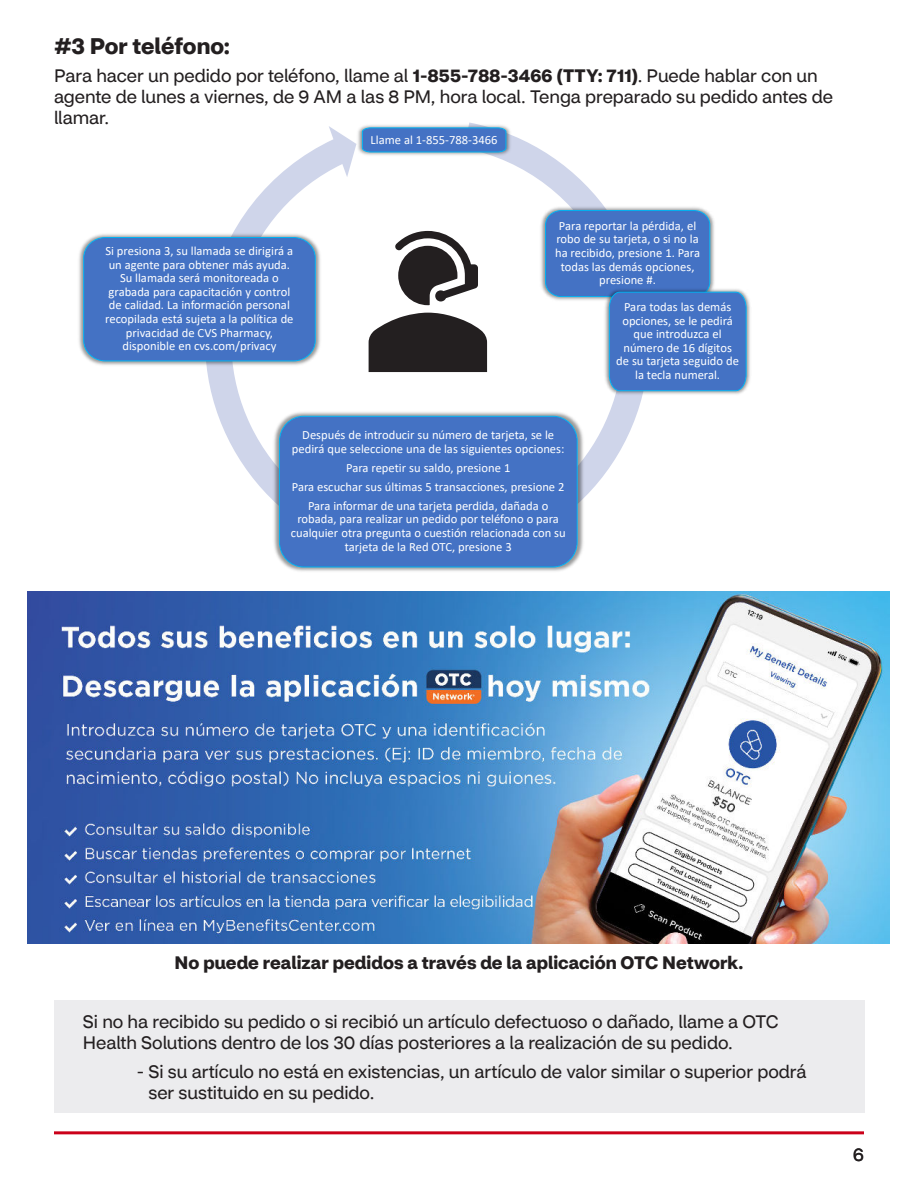
<style>
.page{position:relative;width:918px;height:1188px;background:#fff}
.page>*{position:absolute;margin:0;border:0;box-sizing:border-box;transform-origin:0 0}
.t1{font:700 22.5px "CVS Health Sans";letter-spacing:-.005em;color:#231f20}
.t2{font:18px/21px "CVS Health Sans";letter-spacing:-.005em;color:#231f20}
.t3{font:700 18px "CVS Health Sans";color:#231f20}
.t4{font:12.6px/13.6px "Calibri";color:#fff;text-align:center}
.s1{font-weight:700}
</style>
<div class="page">
<svg style="left:206px;top:126px;width:436px;height:372px"></svg>
<img style="left:356px;top:123px;width:156px;height:34px">
<svg style="left:362px;top:127px;width:145px;height:26px;background:#437ac7"></svg>
<img style="left:539px;top:205px;width:175px;height:98px">
<div style="left:546px;top:211px;width:164px;height:86px;background:#4472c4;border-radius:15px"></div>
<div style="left:545px;top:210px;width:165px;height:87px;border:1px solid #00b0f0;border-radius:15px"></div>
<img style="left:603px;top:286px;width:147px;height:111px">
<svg style="left:608px;top:291px;width:139px;height:101px;background:#4475c4"></svg>
<img style="left:271px;top:410px;width:314px;height:161px">
<div style="left:279px;top:416px;width:298px;height:151px;background:#4472c4;border-radius:25px"></div>
<div style="left:279px;top:416px;width:299px;height:151px;border:1px solid #00b0f0;border-radius:25px"></div>
<img style="left:79px;top:231px;width:244px;height:136px">
<div style="left:84px;top:238px;width:231px;height:123px;background:#4472c4;border-radius:21px"></div>
<div style="left:83px;top:237px;width:233px;height:124px;border:1px solid #00b0f0;border-radius:21px"></div>
<svg style="left:369px;top:313px;width:118px;height:59px;background:#3d393a"></svg>
<svg style="left:395px;top:231px;width:83px;height:74px"></svg>
<hr style="left:54px;top:1131px;width:810px;height:3px;background:#cb0019">
<div style="left:54px;top:1001px;width:810px;height:112px;background:#ececee"></div>
<img style="left:27px;top:591px;width:863px;height:352px">
<h1 class="t1" style="left:54px;top:33px;width:178px">#3 Por teléfono:</h1>
<h2 class="t2" style="left:54px;top:65px;width:780px">Para hacer un pedido por teléfono, llame al <span class="s1">1-855-788-3466 (TTY: 711)</span>. Puede hablar con un agente de lunes a viernes, de 9 AM a las 8 PM, hora local. Tenga preparado su pedido antes de llamar.</h2>
<p class="t4" style="left:105px;top:245px;width:190px">Si presiona 3, su llamada se dirigirá a un agente para obtener más ayuda.<br>Su llamada será monitoreada o grabada para capacitación y control de calidad. La información personal recopilada está sujeta a la política de privacidad de CVS Pharmacy, disponible en cvs.com/privacy</p>
<p class="t4" style="left:371px;top:133px;width:128px">Llame al 1-855-788-3466</p>
<p class="t4" style="left:555px;top:220px;width:147px">Para reportar la pérdida, el robo de su tarjeta, o si no la ha recibido, presione 1. Para todas las demás opciones, presione #.</p>
<p class="t4" style="left:616px;top:301px;width:124px">Para todas las demás opciones, se le pedirá que introduzca el número de 16 dígitos de su tarjeta seguido de la tecla numeral.</p>
<p class="t4" style="left:292px;top:429px;width:274px">Después de introducir su número de tarjeta, se le pedirá que seleccione una de las siguientes opciones:</p>
<p class="t4" style="left:292px;top:459px;width:274px;line-height:18.9px">Para repetir su saldo, presione 1<br>Para escuchar sus últimas 5 transacciones, presione 2<br>Para informar de una tarjeta perdida, dañada o</p>
<p class="t4" style="left:291px;top:513px;width:277px">robada, para realizar un pedido por teléfono o para cualquier otra pregunta o cuestión relacionada con su tarjeta de la Red OTC, presione 3</p>
<h2 class="t3" style="left:175px;top:952px;width:570px">No puede realizar pedidos a través de la aplicación OTC Network.</h2>
<h2 class="t2" style="left:83px;top:1012px;width:697px">Si no ha recibido su pedido o si recibió un artículo defectuoso o dañado, llame a OTC<br>Health Solutions dentro de los 30 días posteriores a la realización de su pedido.</h2>
<h2 class="t2" style="left:149px;top:1061px;width:660px;text-indent:-12px">- Si su artículo no está en existencias, un artículo de valor similar o superior podrá ser sustituido en su pedido.</h2>
<h2 class="t2" style="left:853px;top:1144px;width:12px">6</h2>
</div>
